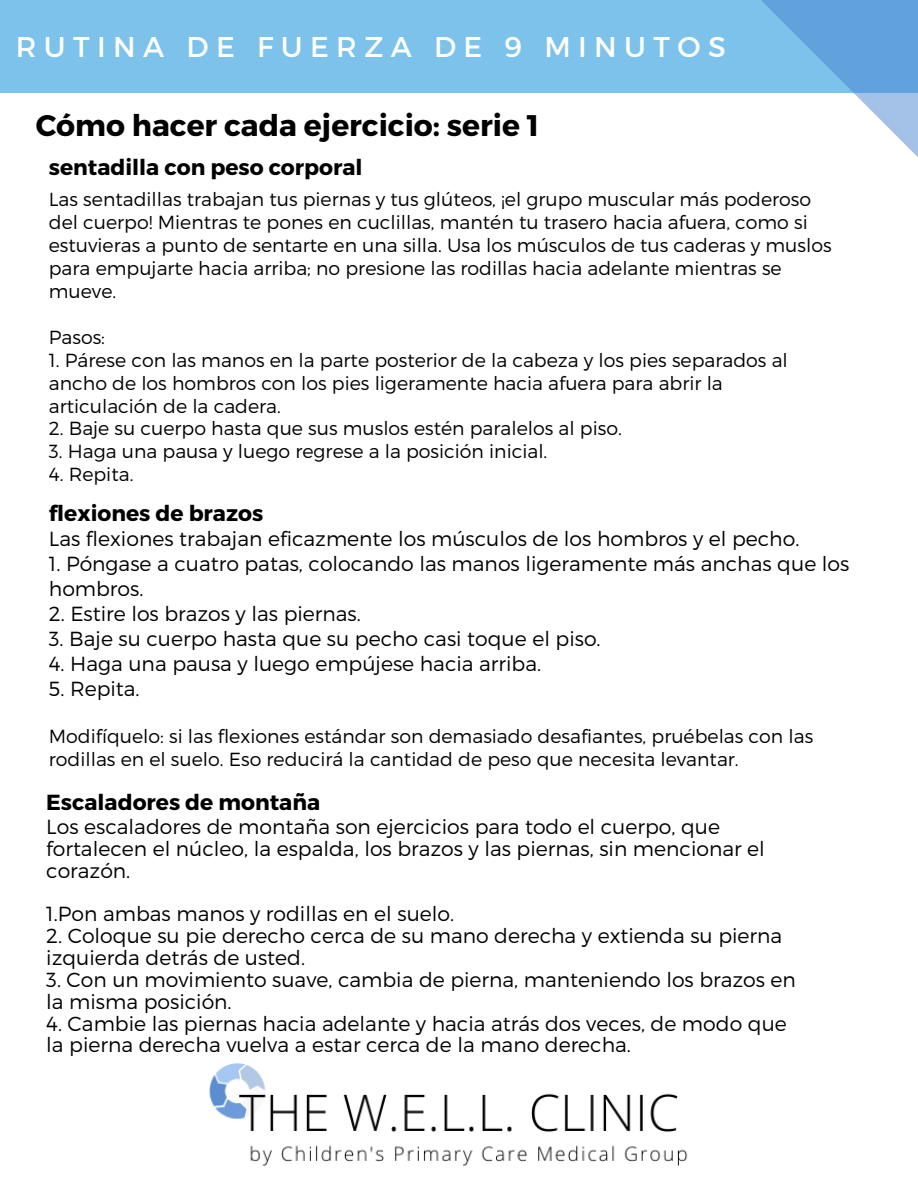
<style>
.page{position:relative;width:918px;height:1188px;background:#fff}
.page>*{position:absolute;margin:0;border:0;box-sizing:border-box;transform-origin:0 0}
.t1{font:700 29.7px "Montserrat";color:#000}
.t2{font:28.5px "Montserrat";letter-spacing:.26em;color:#fff}
.t3{font:700 21.9px "Montserrat";color:#000}
.t4{font:300 20.4px/21.9px "Montserrat";color:#000}
.t5{font:300 18.9px/23px "Montserrat";color:#000}
</style>
<div class="page">
<div style="left:0;top:0;width:918px;height:92px;background:#7cc2ea"></div>
<svg style="left:728px;top:0;width:190px;height:157px"></svg>
<img style="left:209px;top:1063px;width:479px;height:103px">
<h2 class="t2" style="left:16px;top:29px;width:711px">RUTINA DE FUERZA DE 9 MINUTOS</h2>
<h1 class="t1" style="left:36px;top:106px;width:505px">Cómo hacer cada ejercicio: serie 1</h1>
<p class="t3" style="left:49px;top:153px;width:315px">sentadilla con peso corporal</p>
<p class="t5" style="left:49px;top:187px;width:784px">Las sentadillas trabajan tus piernas y tus glúteos, ¡el grupo muscular más poderoso del cuerpo! Mientras te pones en cuclillas, mantén tu trasero hacia afuera, como si estuvieras a punto de sentarte en una silla. Usa los músculos de tus caderas y muslos para empujarte hacia arriba; no presione las rodillas hacia adelante mientras se mueve.</p>
<p class="t5" style="left:49px;top:325px;width:58px">Pasos:</p>
<p class="t5" style="left:49px;top:348px;width:741px">1. Párese con las manos en la parte posterior de la cabeza y los pies separados al ancho de los hombros con los pies ligeramente hacia afuera para abrir la articulación de la cadera.</p>
<p class="t5" style="left:49px;top:416px;width:574px">2. Baje su cuerpo hasta que sus muslos estén paralelos al piso.</p>
<p class="t5" style="left:49px;top:439px;width:500px">3. Haga una pausa y luego regrese a la posición inicial.</p>
<p class="t5" style="left:49px;top:462px;width:86px">4. Repita.</p>
<p class="t3" style="left:49px;top:499px;width:216px">flexiones de brazos</p>
<p class="t4" style="left:49px;top:527px;width:752px">Las flexiones trabajan eficazmente los músculos de los hombros y el pecho.</p>
<p class="t4" style="left:49px;top:550px;width:802px;line-height:25px">1. Póngase a cuatro patas, colocando las manos ligeramente más anchas que los hombros.</p>
<p class="t4" style="left:49px;top:602px;width:313px">2. Estire los brazos y las piernas.</p>
<p class="t4" style="left:49px;top:627px;width:553px">3. Baje su cuerpo hasta que su pecho casi toque el piso.</p>
<p class="t4" style="left:49px;top:652px;width:494px">4. Haga una pausa y luego empújese hacia arriba.</p>
<p class="t4" style="left:49px;top:677px;width:92px">5. Repita.</p>
<p class="t5" style="left:49px;top:724px;width:766px">Modifíquelo: si las flexiones estándar son demasiado desafiantes, pruébelas con las rodillas en el suelo. Eso reducirá la cantidad de peso que necesita levantar.</p>
<p class="t3" style="left:46px;top:788px;width:275px">Escaladores de montaña</p>
<p class="t4" style="left:46px;top:815px;width:720px">Los escaladores de montaña son ejercicios para todo el cuerpo, que fortalecen el núcleo, la espalda, los brazos y las piernas, sin mencionar el corazón.</p>
<p class="t4" style="left:46px;top:902px;width:409px">1.Pon ambas manos y rodillas en el suelo.</p>
<p class="t4" style="left:46px;top:924px;width:738px">2. Coloque su pie derecho cerca de su mano derecha y extienda su pierna izquierda detrás de usted.</p>
<p class="t4" style="left:46px;top:968px;width:751px">3. Con un movimiento suave, cambia de pierna, manteniendo los brazos en la misma posición.</p>
<p class="t4" style="left:46px;top:1011px;width:742px">4. Cambie las piernas hacia adelante y hacia atrás dos veces, de modo que la pierna derecha vuelva a estar cerca de la mano derecha.</p>
</div>
